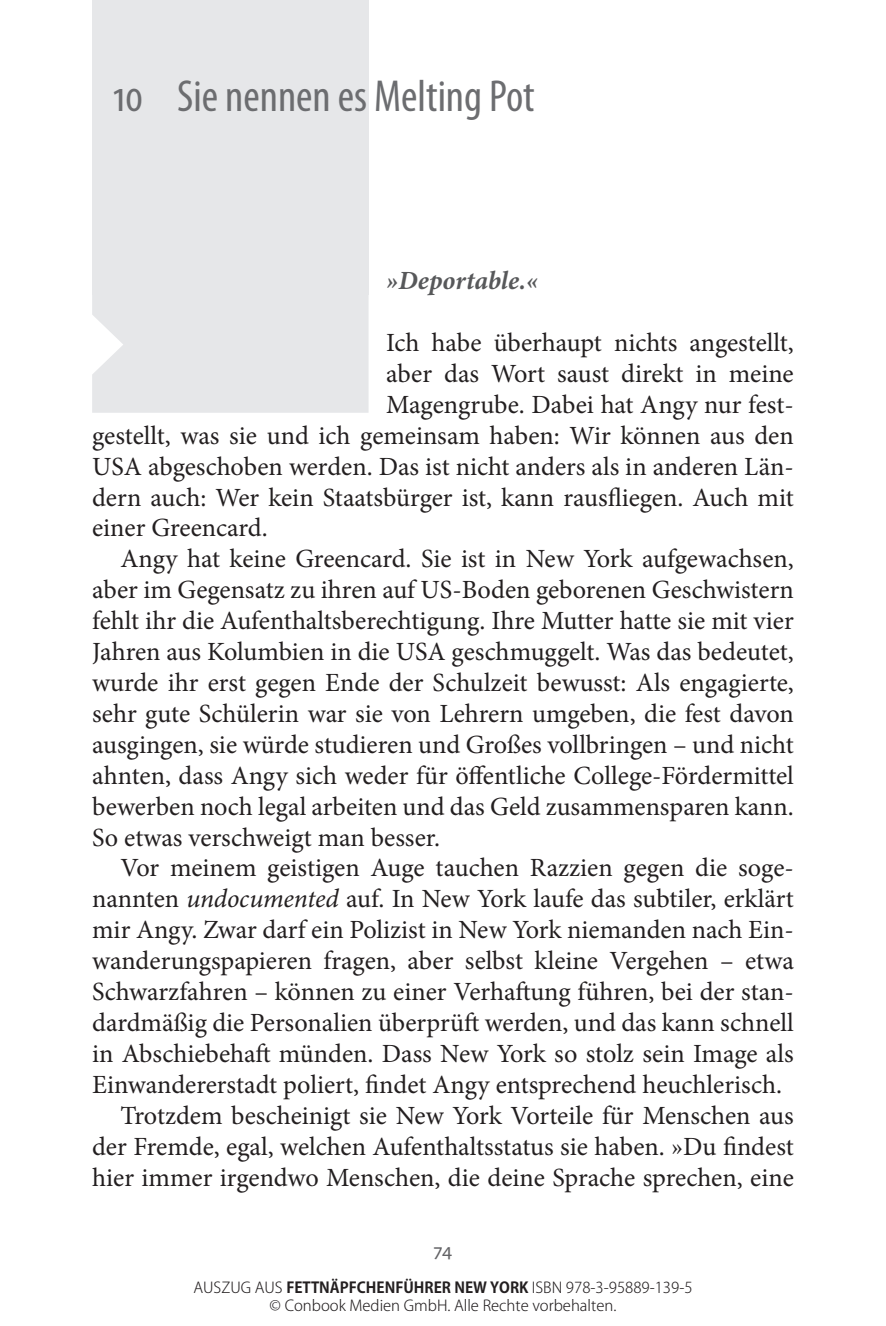
<style>
.page{position:relative;width:886px;height:1326px;background:#fff}
.page>*{position:absolute;margin:0;border:0;box-sizing:border-box;transform-origin:0 0}
.t1{font:condensed 45px "Myriad Pro";color:#6c6d70}
.t2{font:26.25px "Minion Pro";color:#231f20}
.t3{font:italic 700 26.25px "Minion Pro";color:#57585a}
.t4{font:20px "Myriad Pro";color:#636366}
.t5{font:300 15px/18px "Koz Go Pro";color:#231f20;text-align:center}
.s1{font-style:italic}
.s2{font-weight:700}
</style>
<div class="page">
<div style="left:92px;top:0;width:277px;height:294px;background:#e6e7e9"></div>
<div style="left:92px;top:294px;width:277px;height:119px;background:#e6e7e9"></div>
<h1 class="t1" style="left:113px;top:69px;width:423px">10 Sie nennen es Melting Pot</h1>
<p class="t3" style="left:386px;top:262px;width:153px">»Deportable.«</p>
<p class="t2" style="left:386px;top:325px;width:409px">Ich habe überhaupt nichts angestellt,</p>
<p class="t2" style="left:386px;top:356px;width:409px">aber das Wort saust direkt in meine</p>
<p class="t2" style="left:386px;top:387px;width:409px">Magengrube. Dabei hat Angy nur fest-</p>
<p class="t2" style="left:92px;top:417px;width:703px">gestellt, was sie und ich gemeinsam haben: Wir können aus den</p>
<p class="t2" style="left:92px;top:448px;width:703px">USA abgeschoben werden. Das ist nicht anders als in anderen Län-</p>
<p class="t2" style="left:92px;top:479px;width:703px">dern auch: Wer kein Staatsbürger ist, kann rausfliegen. Auch mit</p>
<p class="t2" style="left:92px;top:510px;width:177px">einer Greencard.</p>
<p class="t2" style="left:120px;top:541px;width:675px">Angy hat keine Greencard. Sie ist in New York aufgewachsen,</p>
<p class="t2" style="left:92px;top:572px;width:703px">aber im Gegensatz zu ihren auf US-Boden geborenen Geschwistern</p>
<p class="t2" style="left:92px;top:603px;width:703px">fehlt ihr die Aufenthaltsberechtigung. Ihre Mutter hatte sie mit vier</p>
<p class="t2" style="left:92px;top:634px;width:703px">Jahren aus Kolumbien in die USA geschmuggelt. Was das bedeutet,</p>
<p class="t2" style="left:92px;top:665px;width:703px">wurde ihr erst gegen Ende der Schulzeit bewusst: Als engagierte,</p>
<p class="t2" style="left:92px;top:696px;width:703px">sehr gute Schülerin war sie von Lehrern umgeben, die fest davon</p>
<p class="t2" style="left:92px;top:726px;width:703px">ausgingen, sie würde studieren und Großes vollbringen – und nicht</p>
<p class="t2" style="left:92px;top:757px;width:703px">ahnten, dass Angy sich weder für öffentliche College-Fördermittel</p>
<p class="t2" style="left:92px;top:788px;width:703px">bewerben noch legal arbeiten und das Geld zusammensparen kann.</p>
<p class="t2" style="left:92px;top:819px;width:349px">So etwas verschweigt man besser.</p>
<p class="t2" style="left:120px;top:850px;width:675px">Vor meinem geistigen Auge tauchen Razzien gegen die soge-</p>
<p class="t2" style="left:92px;top:881px;width:703px">nannten <span class="s1">undocumented</span> auf. In New York laufe das subtiler, erklärt</p>
<p class="t2" style="left:92px;top:912px;width:703px">mir Angy. Zwar darf ein Polizist in New York niemanden nach Ein-</p>
<p class="t2" style="left:92px;top:943px;width:703px">wanderungspapieren fragen, aber selbst kleine Vergehen – etwa</p>
<p class="t2" style="left:92px;top:974px;width:703px">Schwarzfahren – können zu einer Verhaftung führen, bei der stan-</p>
<p class="t2" style="left:92px;top:1004px;width:703px">dardmäßig die Personalien überprüft werden, und das kann schnell</p>
<p class="t2" style="left:92px;top:1035px;width:703px">in Abschiebehaft münden. Dass New York so stolz sein Image als</p>
<p class="t2" style="left:92px;top:1066px;width:691px">Einwandererstadt poliert, findet Angy entsprechend heuchlerisch.</p>
<p class="t2" style="left:120px;top:1097px;width:675px">Trotzdem bescheinigt sie New York Vorteile für Menschen aus</p>
<p class="t2" style="left:92px;top:1128px;width:703px">der Fremde, egal, welchen Aufenthaltsstatus sie haben. »Du findest</p>
<p class="t2" style="left:92px;top:1159px;width:703px">hier immer irgendwo Menschen, die deine Sprache sprechen, eine</p>
<p class="t4" style="left:434px;top:1237px;width:20px">74</p>
<p class="t5" style="left:193px;top:1277px;width:501px">AUSZUG AUS <span class="s2">FETTNÄPFCHENFÜHRER NEW YORK</span> ISBN 978-3-95889-139-5 © Conbook Medien GmbH. Alle Rechte vorbehalten.</p>
</div>
